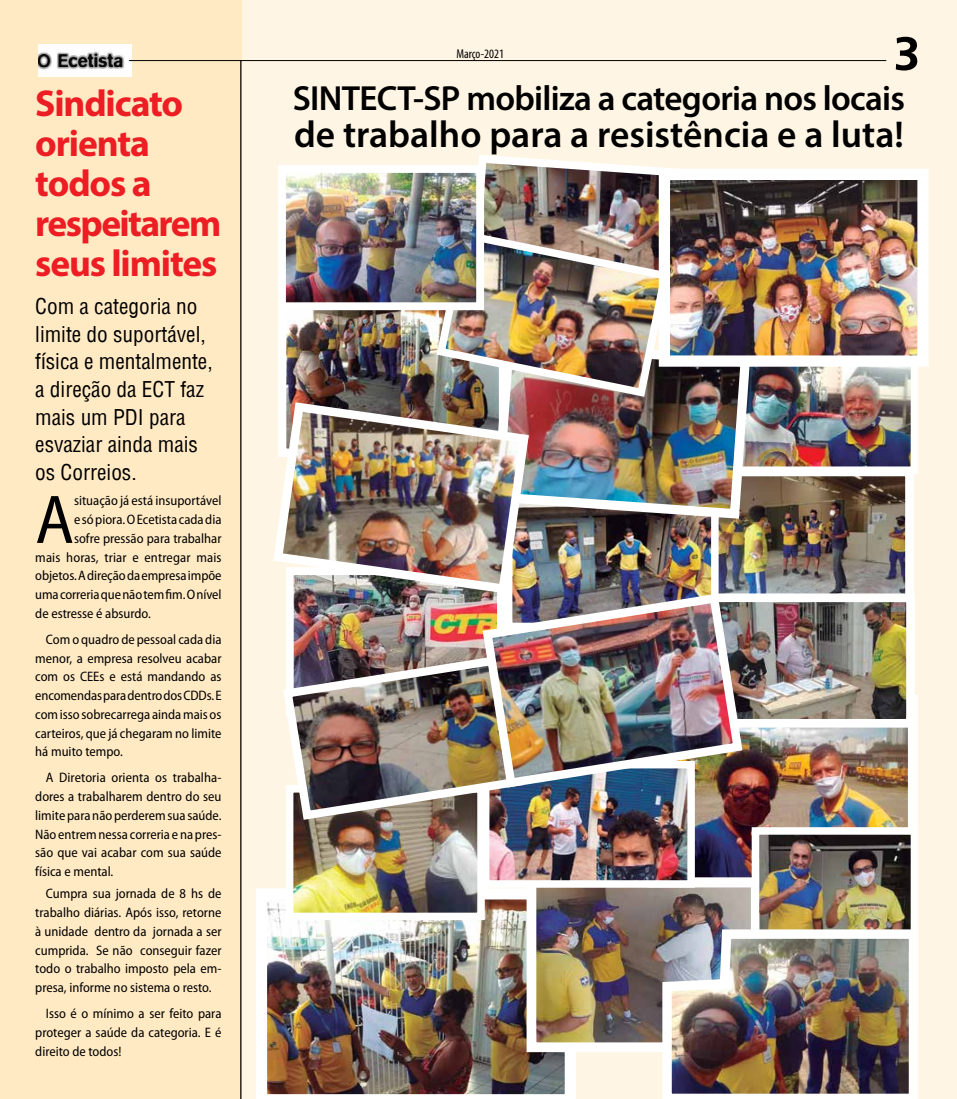
<style>
.page{position:relative;width:957px;height:1099px;background:#fff}
.page>*{position:absolute;margin:0;border:0;box-sizing:border-box;transform-origin:0 0}
.t1{font:semi-condensed 69.38px "Myriad Pro";color:#000}
.t2{font:700 37.5px/40px "Myriad Pro";letter-spacing:-.03em;color:#ed1d24}
.t3{font:600 37.5px "Myriad Pro";color:#000}
.t4{font:600 35px "Myriad Pro";letter-spacing:-.02em;color:#000}
.t5{font:21.25px/27.5px "Switzerland Condensed";color:#000}
.t6{font:semi-condensed 13.75px/18.8px "Myriad Pro";color:#000;text-align:justify}
.t7{font:condensed 12.88px "Myriad Pro";color:#000}
</style>
<div class="page">
<div style="left:99px;top:0;width:858px;height:1098px;background:#fff5e4"></div>
<div style="left:0;top:0;width:241px;height:1098px;background:#ffeac4"></div>
<img style="left:256px;top:888px;width:320px;height:210px">
<img style="left:718px;top:477px;width:186px;height:116px">
<div style="left:695px;top:467px;width:219px;height:149px;border:9px solid #fff"></div>
<img style="left:287px;top:310px;width:145px;height:87px">
<div style="left:278px;top:301px;width:229px;height:156px;border:8px solid #fff"></div>
<hr style="left:240px;top:60px;width:1px;height:1038px;background:#000">
<svg style="left:895px;top:37px;width:22px;height:34px"></svg>
<img style="left:39px;top:45px;width:93px;height:31px">
<hr style="left:129px;top:60px;width:757px;height:1px;background:#000">
<img style="left:537px;top:887px;width:212px;height:154px">
<div style="left:526px;top:872px;width:234px;height:180px;border:10px solid #fff"></div>
<img style="left:695px;top:727px;width:212px;height:149px">
<div style="left:647px;top:694px;width:271px;height:193px;border:10px solid #fff"></div>
<img style="left:491px;top:792px;width:195px;height:86px">
<div style="left:482px;top:761px;width:213px;height:126px;border:8px solid #fff"></div>
<img style="left:295px;top:824px;width:181px;height:87px">
<div style="left:286px;top:785px;width:199px;height:135px;border:8px solid #fff"></div>
<img style="left:478px;top:155px;width:201px;height:71px">
<img style="left:747px;top:603px;width:158px;height:114px">
<div style="left:699px;top:593px;width:216px;height:134px;border:9px solid #fff"></div>
<img style="left:755px;top:367px;width:154px;height:98px">
<div style="left:724px;top:334px;width:194px;height:140px;border:8px solid #fff"></div>
<img style="left:760px;top:836px;width:149px;height:88px">
<div style="left:751px;top:827px;width:167px;height:200px;border:8px solid #fff"></div>
<img style="left:295px;top:598px;width:183px;height:52px">
<img style="left:534px;top:523px;width:175px;height:65px">
<img style="left:283px;top:650px;width:245px;height:174px">
<img style="left:534px;top:367px;width:221px;height:156px">
<img style="left:432px;top:226px;width:242px;height:175px">
<img style="left:671px;top:181px;width:245px;height:174px">
<div style="left:659px;top:169px;width:269px;height:198px;border:11px solid #fff"></div>
<img style="left:273px;top:397px;width:261px;height:201px">
<img style="left:287px;top:174px;width:188px;height:127px">
<div style="left:278px;top:165px;width:206px;height:145px;border:8px solid #fff"></div>
<img style="left:478px;top:588px;width:269px;height:204px">
<img style="left:657px;top:924px;width:261px;height:174px">
<h2 class="t2" style="left:35px;top:82px;width:188px">Sindicato orienta todos a respeitarem seus limites</h2>
<h3 class="t5" style="left:35px;top:292px;width:179px">Com a categoria no limite do suportável, física e mentalmente, a direção da ECT faz mais um PDI para esvaziar ainda mais os Correios.</h3>
<h1 class="t1" style="left:35px;top:482px;width:40px">A</h1>
<p class="t6" style="left:74px;top:491px;width:149px">situação já está insuportável</p>
<p class="t6" style="left:74px;top:510px;width:149px">e só piora. O Ecetista cada dia</p>
<p class="t6" style="left:74px;top:529px;width:149px">sofre pressão para trabalhar</p>
<p class="t6" style="left:35px;top:548px;width:188px">mais horas, triar e entregar mais</p>
<p class="t6" style="left:35px;top:566px;width:188px">objetos. A direção da empresa impõe</p>
<p class="t6" style="left:35px;top:585px;width:188px">uma correria que não tem fim. O nível</p>
<p class="t6" style="left:35px;top:604px;width:117px">de estresse é absurdo.</p>
<p class="t6" style="left:35px;top:630px;width:188px;text-indent:11px">Com o quadro de pessoal cada dia menor, a empresa resolveu acabar com os CEEs e está mandando as encomendas para dentro dos CDDs. E com isso sobrecarrega ainda mais os carteiros, que já chegaram no limite há muito tempo.</p>
<p class="t6" style="left:35px;top:768px;width:188px;text-indent:11px">A Diretoria orienta os trabalha&shy;dores a trabalharem dentro do seu limite para não perderem sua saúde.<br>Não entrem nessa correria e na pres&shy;são que vai acabar com sua saúde física e mental.</p>
<p class="t6" style="left:35px;top:884px;width:188px;text-indent:11px">Cumpra sua jornada de 8 hs de trabalho diárias. Após isso, retorne à unidade dentro da jornada a ser cumprida. Se não conseguir fazer todo o trabalho imposto pela em&shy;presa, informe no sistema o resto.</p>
<p class="t6" style="left:35px;top:1004px;width:188px;text-indent:11px">Isso é o mínimo a ser feito para proteger a saúde da categoria. E é direito de todos!</p>
<p class="t7" style="left:456px;top:46px;width:49px">Março-2021</p>
<h3 class="t4" style="left:293px;top:76px;width:614px">SINTECT-SP mobiliza a categoria nos locais</h3>
<h2 class="t3" style="left:294px;top:111px;width:611px">de trabalho para a resistência e a luta!</h2>
</div>
